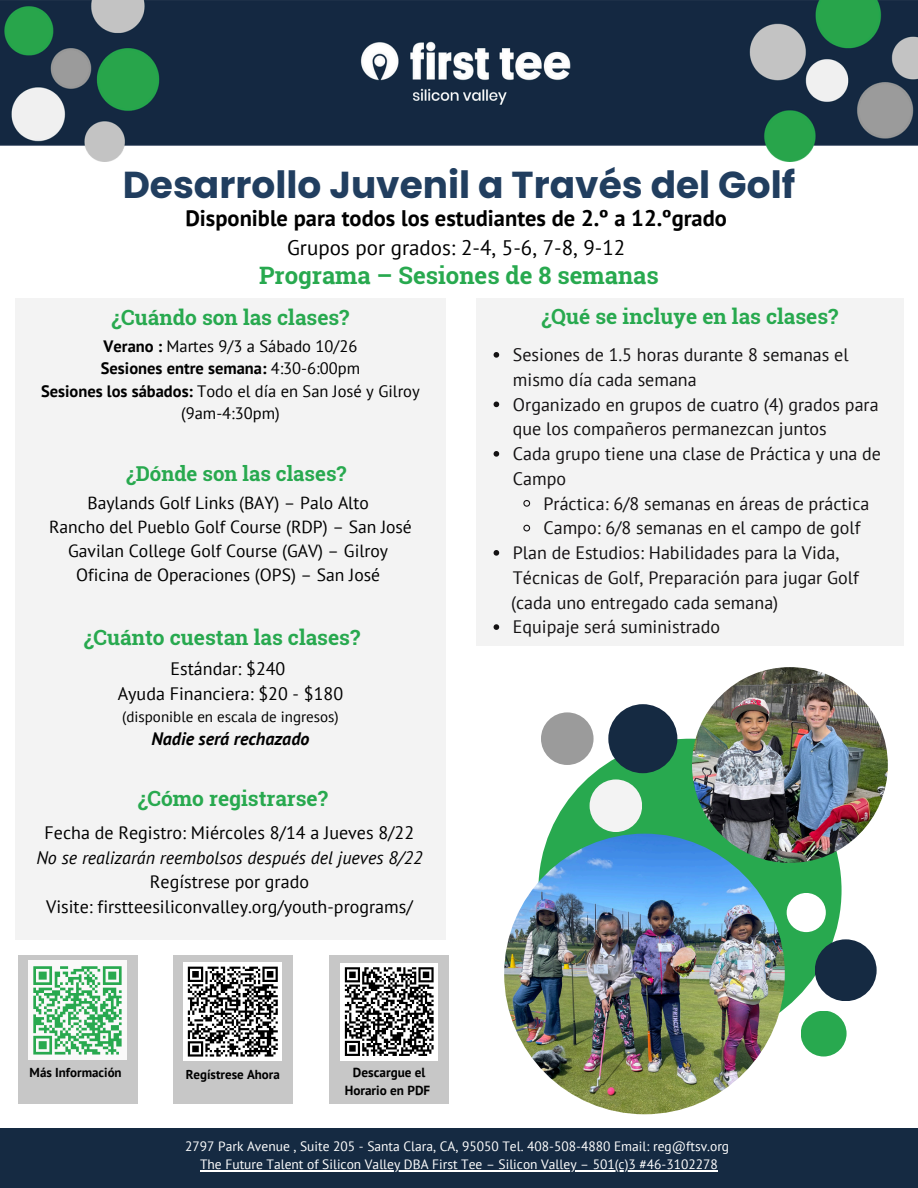
<style>
.page{position:relative;width:918px;height:1188px;background:#fff}
.page>*{position:absolute;margin:0;border:0;box-sizing:border-box;transform-origin:0 0}
.t1{font:700 37.5px "Poppins";color:#213e5f}
.t2{font:700 24px "Roboto Slab";color:#28a94f}
.t3{font:700 22.5px "PT Sans";color:#000}
.t4{font:700 21px "Roboto Slab";color:#28a94f}
.t5{font:21px "PT Sans";color:#000}
.t6{font:700 20.55px "Roboto Slab";color:#28a94f}
.t7{font:18px/24.8px "PT Sans";color:#141213}
.t8{font:18px/24.8px "PT Sans";color:#000;text-align:center}
.t9{font:italic 700 18px "PT Sans";color:#000}
.t10{font:17.55px/24px "PT Sans";color:#000;text-align:center}
.t11{font:16.5px/22.5px "PT Sans";color:#000;text-align:center}
.t12{font:15px "PT Sans";color:#000}
.t13{font:13.5px "PT Sans";color:#fff}
.t14{font:700 13.2px/17.5px "PT Sans";color:#000;text-align:center}
.t15{font:700 13.05px "PT Sans";color:#000}
.s1{font-weight:700}
.s2{font-style:italic}
</style>
<div class="page">
<img style="left:0;top:0;width:918px;height:162px">
<div style="left:15px;top:298px;width:430px;height:641px;background:#f3f3f3"></div>
<div style="left:476px;top:298px;width:428px;height:347px;background:#f3f3f3"></div>
<div style="left:538px;top:739px;width:304px;height:303px;background:#28a94f;border-radius:50%"></div>
<img style="left:692px;top:667px;width:196px;height:196px;border-radius:50%">
<img style="left:504px;top:834px;width:281px;height:280px;border-radius:50%">
<div style="left:608px;top:704px;width:69px;height:69px;background:#152a42;border-radius:50%"></div>
<div style="left:590px;top:779px;width:52px;height:53px;background:#f3f3f3;border-radius:50%"></div>
<div style="left:801px;top:1011px;width:46px;height:46px;background:#28a94f;border-radius:50%"></div>
<div style="left:541px;top:712px;width:53px;height:53px;background:#9b9b9b;border-radius:50%"></div>
<div style="left:787px;top:893px;width:39px;height:39px;background:#fff;border-radius:50%"></div>
<div style="left:815px;top:939px;width:62px;height:62px;background:#152a42;border-radius:50%"></div>
<div style="left:330px;top:955px;width:119px;height:149px;background:#c7c7c7"></div>
<div style="left:18px;top:955px;width:119px;height:149px;background:#c7c7c7"></div>
<div style="left:173px;top:955px;width:119px;height:149px;background:#c7c7c7"></div>
<div style="left:28px;top:961px;width:99px;height:99px;background:#faf9f9"></div>
<svg style="left:33px;top:966px;width:89px;height:89px"></svg>
<div style="left:183px;top:962px;width:99px;height:99px;background:#fff"></div>
<svg style="left:187px;top:966px;width:91px;height:91px"></svg>
<div style="left:0;top:1129px;width:918px;height:59px;background:#152a42"></div>
<svg style="left:494px;top:352px;width:5px;height:6px"></svg>
<svg style="left:494px;top:402px;width:5px;height:5px"></svg>
<svg style="left:494px;top:451px;width:5px;height:6px"></svg>
<svg style="left:523px;top:500px;width:8px;height:7px"></svg>
<svg style="left:523px;top:524px;width:8px;height:8px"></svg>
<svg style="left:494px;top:550px;width:5px;height:6px"></svg>
<svg style="left:494px;top:624px;width:5px;height:6px"></svg>
<hr style="left:200px;top:1170px;width:518px;height:1px;background:#fff">
<div style="left:341px;top:963px;width:97px;height:97px;background:#fff"></div>
<svg style="left:344px;top:967px;width:90px;height:89px"></svg>
<p class="t1" style="left:123px;top:159px;width:674px">Desarrollo Juvenil a Través del Golf</p>
<p class="t3" style="left:185px;top:203px;width:543px">Disponible para todos los estudiantes de 2.º a 12.ºgrado</p>
<p class="t5" style="left:287px;top:234px;width:340px">Grupos por grados: 2-4, 5-6, 7-8, 9-12</p>
<p class="t2" style="left:259px;top:259px;width:401px">Programa – Sesiones de 8 semanas</p>
<h4 class="t4" style="left:111px;top:303px;width:239px">¿Cuándo son las clases?</h4>
<h2 class="t11" style="left:41px;top:335px;width:380px"><span class="s1">Verano :</span> Martes 9/3 a Sábado 10/26<br><span class="s1">Sesiones entre semana:</span> 4:30-6:00pm<br><span class="s1">Sesiones los sábados:</span> Todo el día en San José y Gilroy (9am-4:30pm)</h2>
<h4 class="t6" style="left:126px;top:459px;width:222px">¿Dónde son las clases?</h4>
<h5 class="t10" style="left:49px;top:490px;width:364px">Baylands Golf Links (BAY) – Palo Alto<br>Rancho del Pueblo Golf Course (RDP) – San José Gavilan College Golf Course (GAV) – Gilroy Oficina de Operaciones (OPS) – San José</h5>
<h4 class="t4" style="left:84px;top:623px;width:278px">¿Cuánto cuestan las clases?</h4>
<h5 class="t8" style="left:118px;top:656px;width:227px">Estándar: $240<br>Ayuda Financiera: $20 - $180</h5>
<h5 class="t12" style="left:122px;top:707px;width:218px">(disponible en escala de ingresos)</h5>
<h5 class="t9" style="left:152px;top:726px;width:159px">Nadie será rechazado</h5>
<h4 class="t4" style="left:138px;top:784px;width:192px">¿Cómo registrarse?</h4>
<h6 class="t8" style="left:36px;top:820px;width:388px">Fecha de Registro: Miércoles 8/14 a Jueves 8/22<br><span class="s2">No se realizarán reembolsos después del jueves 8/22<br></span>Regístrese por grado<br>Visite: firstteesiliconvalley.org/youth-programs/</h6>
<h5 class="t15" style="left:30px;top:1064px;width:94px">Más Información</h5>
<p class="t14" style="left:345px;top:1064px;width:87px">Descargue el<br>Horario en PDF</p>
<h5 class="t15" style="left:186px;top:1065px;width:96px">Regístrese Ahora</h5>
<p class="t4" style="left:542px;top:302px;width:298px">¿Qué se incluye en las clases?</p>
<p class="t7" style="left:513px;top:342px;width:337px">Sesiones de 1.5 horas durante 8 semanas el mismo día cada semana</p>
<p class="t7" style="left:513px;top:391px;width:367px">Organizado en grupos de cuatro (4) grados para que los compañeros permanezcan juntos</p>
<h4 class="t7" style="left:513px;top:441px;width:370px">Cada grupo tiene una clase de Práctica y una de</h4>
<p class="t7" style="left:544px;top:466px;width:327px;text-indent:-31px">Campo<br>Práctica: 6/8 semanas en áreas de práctica</p>
<p class="t7" style="left:544px;top:515px;width:318px">Campo: 6/8 semanas en el campo de golf</p>
<p class="t7" style="left:513px;top:540px;width:347px">Plan de Estudios: Habilidades para la Vida,<br>Técnicas de Golf, Preparación para jugar Golf</p>
<p class="t7" style="left:511px;top:589px;width:269px">(cada uno entregado cada semana)</p>
<p class="t7" style="left:513px;top:614px;width:209px">Equipaje será suministrado</p>
<p class="t13" style="left:185px;top:1137px;width:546px">2797 Park Avenue , Suite 205 - Santa Clara, CA, 95050 Tel. 408-508-4880 Email: reg@ftsv.org</p>
<p class="t13" style="left:200px;top:1155px;width:519px">The Future Talent of Silicon Valley DBA First Tee – Silicon Valley – 501(c)3 #46-3102278</p>
</div>
